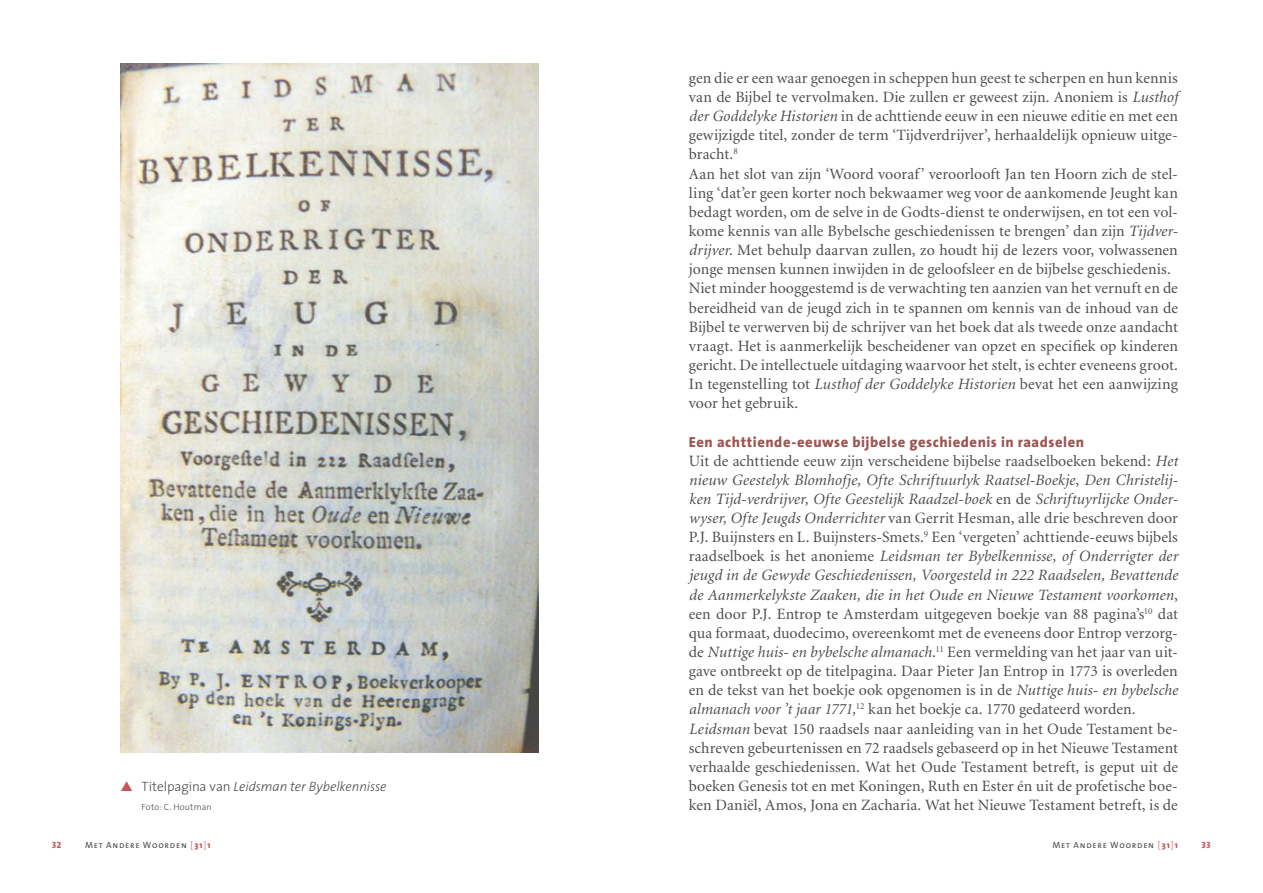
<style>
.page{position:relative;width:1263px;height:893px;background:#fff}
.page>*{position:absolute;margin:0;border:0;box-sizing:border-box;transform-origin:0 0}
.t1{font:15.75px/19.2px "Minion";letter-spacing:.005em;color:#504d4b}
.t2{font:800 14.7px "The Sans";letter-spacing:.035em;color:#9a5554}
.t3{font:italic 300 13.5px "The Sans";letter-spacing:-.005em;color:#504d4b}
.t4{font:9px "The Sans Caps";letter-spacing:.09em;color:#504d4b}
.t5{font:300 9px "The Sans";letter-spacing:.01em;color:#504d4b}
.t6{font:9px "The Sans Extra Bold Caps";color:#c45758}
.s1{font-style:normal}
.s2{font-style:italic}
.s3{font-family:"The Sans Light Caps";color:#c45758}
.s4{font-family:"The Sans";font-weight:800;color:#c45758}
</style>
<div class="page">
<img style="left:120px;top:64px;width:419px;height:689px">
<p class="t3" style="left:142px;top:775px;width:246px"><span class="s1">Titelpagina van</span> Leidsman ter Bybelkennisse</p>
<p class="t5" style="left:142px;top:800px;width:71px">Foto: C. Houtman</p>
<p class="t1" style="left:689px;top:69px;width:491px">gen die er een waar genoegen in scheppen hun geest te scherpen en hun kennis van de Bijbel te vervolmaken. Die zullen er geweest zijn. Anoniem is <span class="s2">Lusthof der Goddelyke Historien</span> in de achttiende eeuw in een nieuwe editie en met een gewijzigde titel, zonder de term ‘Tijdverdrijver’, herhaaldelijk opnieuw uitge&shy;bracht.<sup>8<br></sup>Aan het slot van zijn ‘Woord vooraf’ veroorlooft Jan ten Hoorn zich de stel&shy;ling ‘dat’er geen korter noch bekwaamer weg voor de aankomende Jeught kan bedagt worden, om de selve in de Godts-dienst te onderwijsen, en tot een vol&shy;kome kennis van alle Bybelsche geschiedenissen te brengen’ dan zijn <span class="s2">Tijdver&shy;drijver</span>. Met behulp daarvan zullen, zo houdt hij de lezers voor, volwassenen jonge mensen kunnen inwijden in de geloofsleer en de bijbelse geschiedenis.<br>Niet minder hooggestemd is de verwachting ten aanzien van het vernuft en de bereidheid van de jeugd zich in te spannen om kennis van de inhoud van de Bijbel te verwerven bij de schrijver van het boek dat als tweede onze aandacht vraagt. Het is aanmerkelijk bescheidener van opzet en specifiek op kinderen gericht. De intellectuele uitdaging waarvoor het stelt, is echter eveneens groot.<br>In tegenstelling tot <span class="s2">Lusthof der Goddelyke Historien</span> bevat het een aanwijzing voor het gebruik.</p>
<p class="t2" style="left:689px;top:429px;width:397px">Een achttiende-eeuwse bijbelse geschiedenis in raadselen</p>
<p class="t1" style="left:689px;top:452px;width:491px">Uit de achttiende eeuw zijn verscheidene bijbelse raadselboeken bekend: <span class="s2">Het nieuw Geestelyk Blomhofje, Ofte Schriftuurlyk Raatsel-Boekje</span>, <span class="s2">Den Christelij&shy;ken Tijd-verdrijver, Ofte Geestelijk Raadzel-boek</span> en de <span class="s2">Schriftuyrlijcke Onder&shy;wyser, Ofte Jeugds Onderrichter</span> van Gerrit Hesman, alle drie beschreven door P.J. Buijnsters en L. Buijnsters-Smets.<sup>9</sup> Een ‘vergeten’ achttiende-eeuws bijbels raadselboek is het anonieme <span class="s2">Leidsman ter Bybelkennisse, of Onderrigter der jeugd in de Gewyde Geschiedenissen, Voorgesteld in 222 Raadselen, Bevattende de Aanmerkelykste Zaaken, die in het Oude en Nieuwe Testament voorkomen</span>, een door P.J. Entrop te Amsterdam uitgegeven boekje van 88 pagina’s<sup>10</sup> dat qua formaat, duodecimo, overeenkomt met de eveneens door Entrop verzorg&shy;de <span class="s2">Nuttige huis- en bybelsche almanach</span>.<sup>11</sup> Een vermelding van het jaar van uit&shy;gave ontbreekt op de titelpagina. Daar Pieter Jan Entrop in 1773 is overleden en de tekst van het boekje ook opgenomen is in de <span class="s2">Nuttige huis- en bybelsche almanach voor ’t jaar 1771,</span><sup>12</sup> kan het boekje ca. 1770 gedateerd worden.<br><span class="s2">Leidsman</span> bevat 150 raadsels naar aanleiding van in het Oude Testament be&shy;schreven gebeurtenissen en 72 raadsels gebaseerd op in het Nieuwe Testament verhaalde geschiedenissen. Wat het Oude Testament betreft, is geput uit de boeken Genesis tot en met Koningen, Ruth en Ester én uit de profetische boe&shy;ken Daniël, Amos, Jona en Zacharia. Wat het Nieuwe Testament betreft, is de</p>
<p class="t6" style="left:52px;top:838px;width:11px">32</p>
<p class="t4" style="left:85px;top:838px;width:127px">Met Andere Woorden <span class="s3">[</span><span class="s4">31</span><span class="s3">]</span><span class="s4">1</span></p>
<p class="t4" style="left:1052px;top:838px;width:127px">Met Andere Woorden <span class="s3">[</span><span class="s4">31</span><span class="s3">]</span><span class="s4">1</span></p>
<p class="t6" style="left:1202px;top:838px;width:10px">33</p>
</div>
